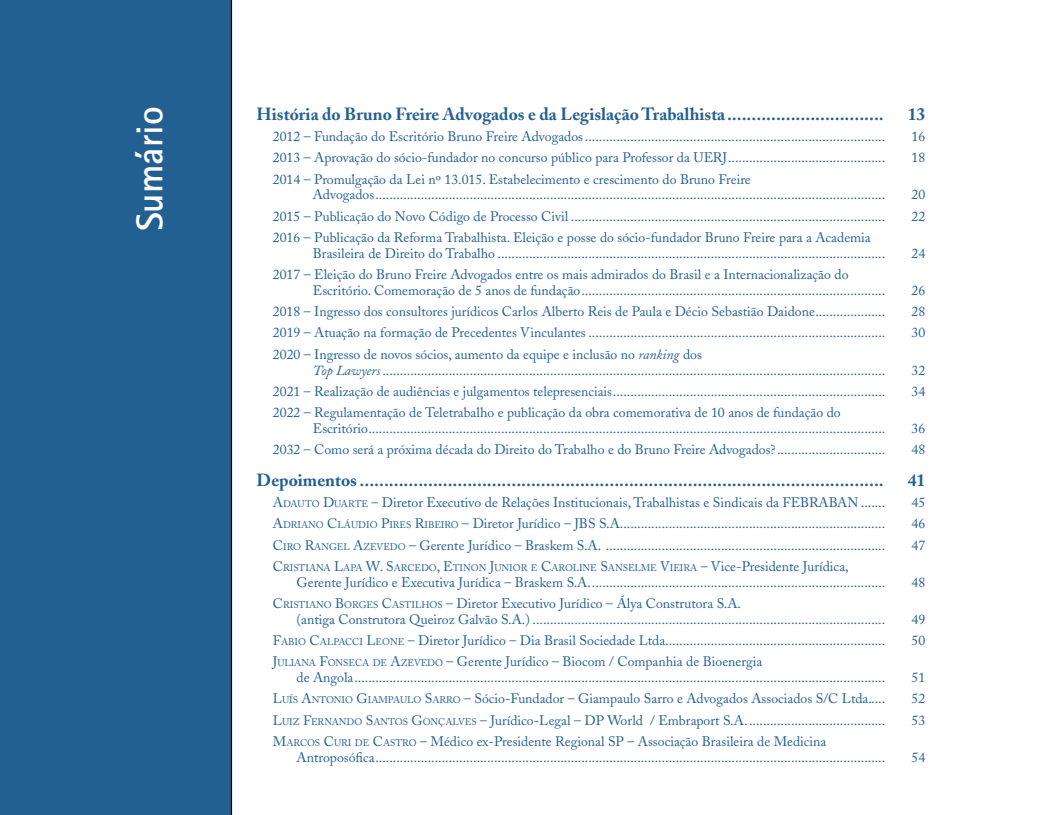
<style>
.page{position:relative;width:1063px;height:815px;background:#fff}
.page>*{position:absolute;margin:0;border:0;box-sizing:border-box;transform-origin:0 0}
.t1{font:700 37.5px "Rotis Sans Serif";color:#fff}
.t2{font:700 17.5px "Adobe Caslon";color:#236092}
.t3{font:13.75px/15.9px "Adobe Caslon";color:#236092}
.t4{font:9.62px "Adobe Caslon";color:#236092}
.s1{font-style:italic}
.s2{font-style:inherit}
.s3{font-size:9.62px}
.s4{font-size:13.75px}
</style>
<div class="page">
<div style="left:0;top:0;width:232px;height:815px;background:#236092"></div>
<h1 class="t1" style="left:126px;top:231px;width:126px;rotate:-90deg">Sumário</h1>
<p class="t2" style="left:257px;top:103px;width:629px">História do Bruno Freire Advogados e da Legislação Trabalhista................................</p>
<p class="t2" style="left:908px;top:103px;width:19px">13</p>
<p class="t3" style="left:273px;top:129px;width:614px">2012 – Fundação do Escritório Bruno Freire Advogados......................................................................................</p>
<p class="t3" style="left:912px;top:129px;width:15px">16</p>
<p class="t3" style="left:273px;top:150px;width:614px">2013 – Aprovação do sócio-fundador no concurso público para Professor da UERJ.............................................</p>
<p class="t3" style="left:912px;top:150px;width:15px">18</p>
<p class="t3" style="left:313px;top:171px;width:574px;text-indent:-40px">2014 – Promulgação da Lei nº 13.015. Estabelecimento e crescimento do Bruno Freire<br>Advogados..................................................................................................................................................</p>
<p class="t3" style="left:912px;top:187px;width:15px">20</p>
<p class="t3" style="left:273px;top:208px;width:614px">2015 – Publicação do Novo Código de Processo Civil ..........................................................................................</p>
<p class="t3" style="left:912px;top:208px;width:15px">22</p>
<p class="t3" style="left:313px;top:230px;width:574px;text-indent:-40px">2016 – Publicação da Reforma Trabalhista. Eleição e posse do sócio-fundador Bruno Freire para a Academia<br>Brasileira de Direito do Trabalho ...............................................................................................................</p>
<p class="t3" style="left:912px;top:245px;width:15px">24</p>
<p class="t3" style="left:313px;top:267px;width:574px;text-indent:-40px">2017 – Eleição do Bruno Freire Advogados entre os mais admirados do Brasil e a Internacionalização do<br>Escritório. Comemoração de 5 anos de fundação.......................................................................................</p>
<p class="t3" style="left:912px;top:283px;width:15px">26</p>
<p class="t3" style="left:273px;top:304px;width:614px">2018 – Ingresso dos consultores jurídicos Carlos Alberto Reis de Paula e Décio Sebastião Daidone....................</p>
<p class="t3" style="left:912px;top:304px;width:15px">28</p>
<p class="t3" style="left:273px;top:325px;width:614px">2019 – Atuação na formação de Precedentes Vinculantes .....................................................................................</p>
<p class="t3" style="left:912px;top:325px;width:15px">30</p>
<p class="t3" style="left:313px;top:346px;width:574px;text-indent:-40px">2020 – Ingresso de novos sócios, aumento da equipe e inclusão no <span class="s1">ranking</span> dos<br><span class="s1">Top Lawyers</span>................................................................................................................................................</p>
<p class="t3" style="left:912px;top:362px;width:15px">32</p>
<p class="t3" style="left:273px;top:383px;width:614px">2021 – Realização de audiências e julgamentos telepresenciais..............................................................................</p>
<p class="t3" style="left:912px;top:383px;width:15px">34</p>
<p class="t3" style="left:313px;top:405px;width:574px;text-indent:-40px">2022 – Regulamentação de Teletrabalho e publicação da obra comemorativa de 10 anos de fundação do<br>Escritório....................................................................................................................................................</p>
<p class="t3" style="left:912px;top:421px;width:15px">36</p>
<p class="t3" style="left:273px;top:442px;width:614px">2032 – Como será a próxima década do Direito do Trabalho e do Bruno Freire Advogados?...............................</p>
<p class="t3" style="left:912px;top:442px;width:15px">48</p>
<p class="t2" style="left:257px;top:469px;width:629px">Depoimentos...........................................................................................................</p>
<p class="t2" style="left:908px;top:469px;width:19px">41</p>
<p class="t3" style="left:273px;top:495px;width:614px"><span class="s2">A</span><span class="s3">DAUTO</span> <span class="s2">D</span><span class="s3">UARTE</span> – Diretor Executivo de Relações Institucionais, Trabalhistas e Sindicais da FEBRABAN .......</p>
<p class="t3" style="left:912px;top:495px;width:15px">45</p>
<p class="t3" style="left:273px;top:516px;width:614px"><span class="s2">A</span><span class="s3">DRIANO</span> <span class="s2">C</span><span class="s3">LÁUDIO</span> <span class="s2">P</span><span class="s3">IRES</span> <span class="s2">R</span><span class="s3">IBEIRO</span> – Diretor Jurídico – JBS S.A............................................................................</p>
<p class="t3" style="left:912px;top:516px;width:15px">46</p>
<p class="t3" style="left:273px;top:537px;width:614px"><span class="s2">C</span><span class="s3">IRO</span> <span class="s2">R</span><span class="s3">ANGEL</span> <span class="s2">A</span><span class="s3">ZEVEDO</span> – Gerente Jurídico – Braskem S.A. ................................................................................</p>
<p class="t3" style="left:912px;top:537px;width:15px">47</p>
<p class="t4" style="left:273px;top:562px;width:577px"><span class="s4">C</span>RISTIANA <span class="s4">L</span>APA <span class="s4">W. S</span>ARCEDO<span class="s4">, E</span>TINON <span class="s4">J</span>UNIOR E <span class="s4">C</span>AROLINE <span class="s4">S</span>ANSELME <span class="s4">V</span>IEIRA <span class="s4">– Vice-Presidente Jurídica,</span></p>
<p class="t3" style="left:297px;top:574px;width:590px">Gerente Jurídico e Executiva Jurídica – Braskem S.A.....................................................................................</p>
<p class="t3" style="left:912px;top:574px;width:15px">48</p>
<p class="t3" style="left:297px;top:596px;width:590px;text-indent:-24px"><span class="s2">C</span><span class="s3">RISTIANO</span> <span class="s2">B</span><span class="s3">ORGES</span> <span class="s2">C</span><span class="s3">ASTILHOS</span> – Diretor Executivo Jurídico – Álya Construtora S.A.<br>(antiga Construtora Queiroz Galvão S.A.) .....................................................................................................</p>
<p class="t3" style="left:912px;top:611px;width:15px">49</p>
<p class="t4" style="left:273px;top:636px;width:68px"><span class="s4">F</span>ABIO <span class="s4">C</span>ALPACC</p>
<p class="t3" style="left:359px;top:633px;width:527px"><span class="s3">I</span> <span class="s2">L</span><span class="s3">EONE</span> – Diretor Jurídico – Dia Brasil Sociedade Ltda...............................................................</p>
<p class="t3" style="left:912px;top:633px;width:15px">50</p>
<p class="t3" style="left:297px;top:654px;width:590px;text-indent:-24px"><span class="s2">J</span><span class="s3">ULIANA</span> <span class="s2">F</span><span class="s3">ONSECA DE</span> <span class="s2">A</span><span class="s3">ZEVEDO</span> – Gerente Jurídico – Biocom / Companhia de Bioenergia<br>de Angola........................................................................................................................................................</p>
<p class="t3" style="left:912px;top:670px;width:15px">51</p>
<p class="t3" style="left:273px;top:691px;width:614px"><span class="s2">L</span><span class="s3">UÍS</span> <span class="s2">A</span><span class="s3">NTONIO</span> <span class="s2">G</span><span class="s3">IAMPAULO</span> <span class="s2">S</span><span class="s3">ARRO</span> – Sócio-Fundador – Giampaulo Sarro e Advogados Associados S/C Ltda.....</p>
<p class="t3" style="left:912px;top:691px;width:15px">52</p>
<p class="t3" style="left:273px;top:712px;width:614px"><span class="s2">L</span><span class="s3">UIZ</span> <span class="s2">F</span><span class="s3">ERNANDO</span> <span class="s2">S</span><span class="s3">ANTOS</span> <span class="s2">G</span><span class="s3">ONÇALVES</span> – Jurídico-Legal – DP World / Embraport S.A........................................</p>
<p class="t3" style="left:912px;top:712px;width:15px">53</p>
<p class="t3" style="left:297px;top:733px;width:590px;text-indent:-24px"><span class="s2">M</span><span class="s3">ARCOS</span> <span class="s2">C</span><span class="s3">URI DE</span> <span class="s2">C</span><span class="s3">ASTRO</span> – Médico ex-Presidente Regional SP – Associação Brasileira de Medicina<br>Antroposófica..................................................................................................................................................</p>
<p class="t3" style="left:912px;top:749px;width:15px">54</p>
</div>
